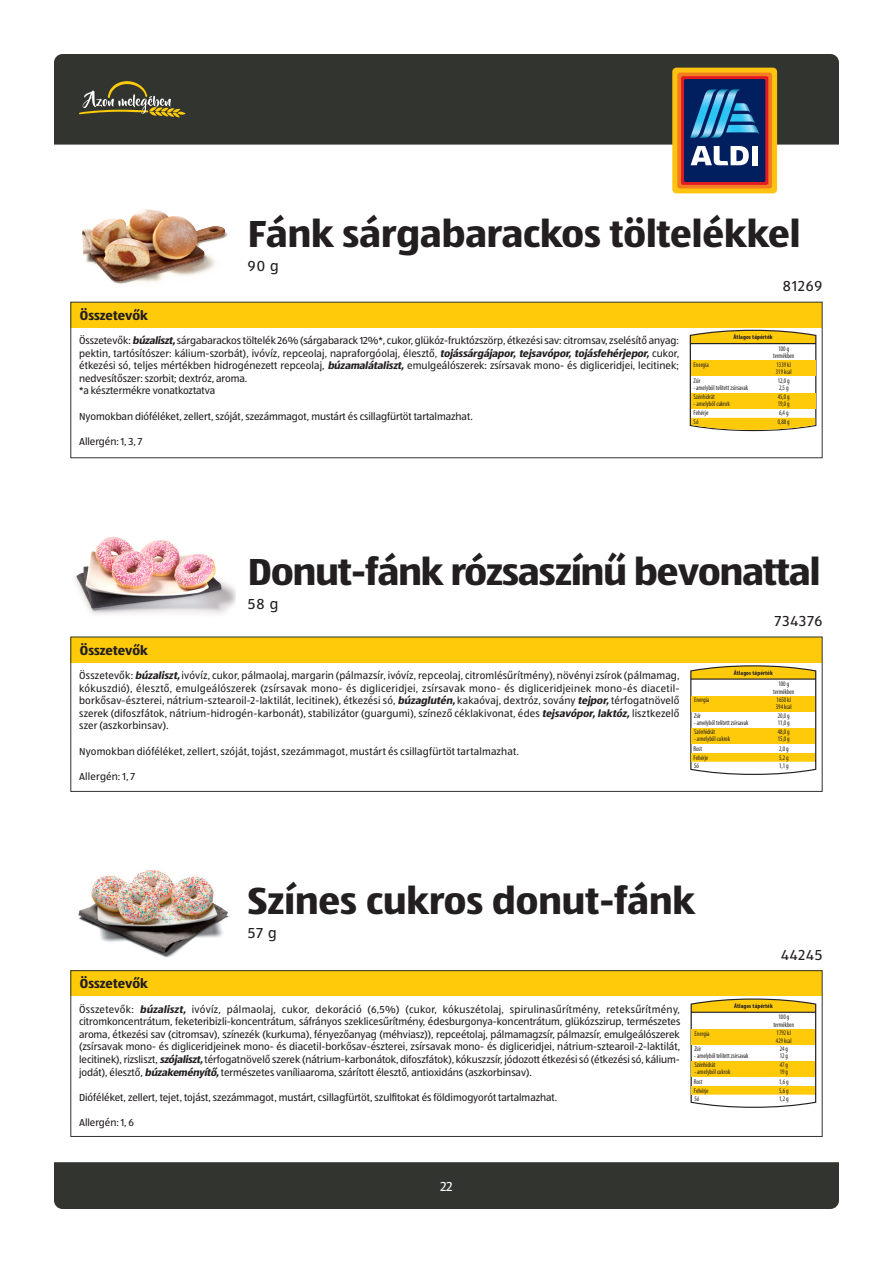
<style>
.page{position:relative;width:893px;height:1263px;background:#fff}
.page>*{position:absolute;margin:0;border:0;box-sizing:border-box;transform-origin:0 0}
.t1{font:700 39px "ALDISUEDOT";color:#231f20}
.t2{font:700 39px "ALDISUEDOT";letter-spacing:-.02em;color:#231f20}
.cikkszam{font:15px "ALDISUEDOT";letter-spacing:.07em;color:#231f20}
.t3{font:700 13.5px "ALDISUEDOT";color:#231f20}
.t4{font:13.5px "ALDISUEDOT";color:#fff}
.Default{font:10.5px/12.6px "ALDISUEDOT";letter-spacing:-.005em;color:#231f20;text-align:justify}
.Default-2{font:10.5px "ALDISUEDOT";letter-spacing:.015em;color:#231f20}
.t5{font:condensed 7.05px/7.1px "Myriad Pro";color:#231f20;scale:.9 1}
.t6{font:condensed 7.05px/9px "Myriad Pro";color:#231f20;scale:.92 1}
.t7{font:condensed 7.05px/9px "Myriad Pro";color:#231f20;scale:.94 1}
.t8{font:condensed 6.9px/7.1px "Myriad Pro";color:#231f20;scale:.9 1}
.t9{font:condensed 6.9px/8.6px "Myriad Pro";color:#231f20;scale:.94 1}
.t10{font:condensed 6.9px/8.9px "Myriad Pro";color:#231f20;scale:.92 1}
.t11{font:700 condensed 6.3px "Myriad Pro";letter-spacing:.01em;color:#231f20;scale:1.05 1}
.t12{font:700 condensed 6.15px "Myriad Pro";letter-spacing:.01em;color:#231f20;scale:1.05 1}
.s1{font-weight:700;font-style:italic}
</style>
<div class="page">
<div style="left:54px;top:1162px;width:785px;height:47px;background:#31342f"></div>
<div style="left:54px;top:54px;width:785px;height:91px;background:#31342f"></div>
<div style="left:672px;top:68px;width:105px;height:125px;background:#fec210;border-radius:4px"></div>
<div style="left:677px;top:73px;width:95px;height:115px;background:#f47d21;border-radius:3px"></div>
<div style="left:681px;top:76px;width:87px;height:109px;background:#e21a21;border-radius:2px"></div>
<div style="left:684px;top:79px;width:81px;height:103px;background:#011e5f;border-radius:2px"></div>
<div style="left:752px;top:146px;width:6px;height:19px;background:#fff"></div>
<svg style="left:691px;top:146px;width:58px;height:19px"></svg>
<svg style="left:690px;top:89px;width:69px;height:49px"></svg>
<svg style="left:79px;top:81px;width:107px;height:37px;background:#5b573e"></svg>
<div style="left:71px;top:302px;width:751px;height:25px;background:#feca0a"></div>
<div style="left:71px;top:302px;width:751px;height:156px;border:1px solid #31342f"></div>
<svg style="left:690px;top:330px;width:126px;height:101px"></svg>
<img style="left:82px;top:209px;width:146px;height:75px">
<div style="left:71px;top:970px;width:751px;height:26px;background:#feca0a"></div>
<div style="left:71px;top:970px;width:751px;height:167px;border:1px solid #31342f"></div>
<img style="left:78px;top:870px;width:151px;height:88px">
<img style="left:121px;top:870px;width:32px;height:14px">
<svg style="left:691px;top:998px;width:125px;height:110px"></svg>
<div style="left:71px;top:637px;width:751px;height:25px;background:#feca0a"></div>
<div style="left:71px;top:637px;width:751px;height:155px;border:1px solid #31342f"></div>
<svg style="left:690px;top:665px;width:126px;height:110px"></svg>
<img style="left:75px;top:537px;width:161px;height:78px">
<p class="t1" style="left:248px;top:207px;width:554px">Fánk sárgabarackos töltelékkel</p>
<p class="cikkszam" style="left:248px;top:256px;width:32px">90 g</p>
<p class="t3" style="left:80px;top:306px;width:70px">Összetevők</p>
<p class="Default" style="left:79px;top:334px;width:601px">Összetevők: <span class="s1">búzaliszt,</span>sárgabarackos töltelék 26% (sárgabarack 12%*, cukor, glükóz-fruktózszörp, étkezési sav: citromsav, zselésítő anyag: pektin, tartósítószer: kálium-szorbát), ivóvíz, repceolaj, napraforgóolaj, élesztő, <span class="s1">tojássárgájapor, tejsavópor, tojásfehérjepor,</span> cukor, étkezési só, teljes mértékben hidrogénezett repceolaj, <span class="s1">búzamalátaliszt,</span> emulgeálószerek: zsírsavak mono- és digliceridjei, lecitinek; nedvesítőszer: szorbit; dextróz, aroma.</p>
<p class="Default" style="left:79px;top:384px;width:138px">*a késztermékre vonatkoztatva</p>
<p class="Default" style="left:79px;top:409px;width:395px">Nyomokban dióféléket, zellert, szóját, szezámmagot, mustárt és csillagfürtöt tartalmazhat.</p>
<p class="Default" style="left:79px;top:435px;width:65px">Allergén: 1, 3, 7</p>
<p class="cikkszam" style="left:783px;top:276px;width:41px">81269</p>
<p class="t11" style="left:733px;top:333px;width:39px">Átlagos tápérték</p>
<p class="t7" style="left:694px;top:360px;width:18px">Energia</p>
<p class="t7" style="left:694px;top:376px;width:9px">Zsír</p>
<p class="t6" style="left:693px;top:383px;width:61px">- amelyből telített zsírsavak<br>Szénhidrát</p>
<p class="t7" style="left:694px;top:399px;width:40px">- amelyből cukrok<br>Fehérje<br>Só</p>
<p class="t5" style="left:773px;top:345px;width:25px;text-align:center">100 g termékben</p>
<p class="t5" style="left:776px;top:361px;width:19px;line-height:6.6px">1339 kJ<br>319 kcal</p>
<p class="t5" style="left:778px;top:377px;width:15px">12,0 g<br>2,5 g</p>
<p class="t5" style="left:778px;top:393px;width:15px">45,0 g<br>19,0 g</p>
<p class="t5" style="left:778px;top:418px;width:15px">0,88 g</p>
<p class="t5" style="left:779px;top:409px;width:12px">6,4 g</p>
<p class="t2" style="left:248px;top:545px;width:574px">Donut-fánk rózsaszínű bevonattal</p>
<p class="cikkszam" style="left:248px;top:594px;width:32px">58 g</p>
<p class="t3" style="left:80px;top:641px;width:70px">Összetevők</p>
<p class="Default" style="left:79px;top:669px;width:602px">Összetevők: <span class="s1">búzaliszt,</span>ivóvíz, cukor, pálmaolaj, margarin (pálmazsír, ivóvíz, repceolaj, citromlésűrítmény), növényi zsírok (pálmamag, kókuszdió), élesztő, emulgeálószerek (zsírsavak mono- és digliceridjei, zsírsavak mono- és digliceridjeinek mono-és diacetil&shy;borkősav-észterei, nátrium-sztearoil-2-laktilát, lecitinek), étkezési só, <span class="s1">búzaglutén,</span>kakaóvaj, dextróz, sovány <span class="s1">tejpor,</span>térfogatnövelő szerek (difoszfátok, nátrium-hidrogén-karbonát), stabilizátor (guargumi), színező céklakivonat, édes <span class="s1">tejsavópor,laktóz,</span>lisztkezelő szer (aszkorbinsav).</p>
<p class="Default-2" style="left:79px;top:744px;width:441px">Nyomokban dióféléket, zellert, szóját, tojást, szezámmagot, mustárt és csillagfürtöt tartalmazhat.</p>
<p class="Default" style="left:79px;top:769px;width:58px">Allergén: 1, 7</p>
<p class="cikkszam" style="left:775px;top:611px;width:49px">734376</p>
<p class="t12" style="left:734px;top:669px;width:38px">Átlagos tápérték</p>
<p class="t8" style="left:773px;top:680px;width:25px;line-height:7.5px;text-align:center">100 g termékben</p>
<p class="t8" style="left:776px;top:696px;width:19px">1650 kJ<br>394 kcal</p>
<p class="t8" style="left:778px;top:712px;width:15px">20,0 g<br>11,0 g</p>
<p class="t8" style="left:778px;top:728px;width:15px">48,0 g<br>15,0 g</p>
<p class="t8" style="left:779px;top:762px;width:12px">1,1 g</p>
<p class="t9" style="left:694px;top:696px;width:18px">Energia</p>
<p class="t9" style="left:694px;top:712px;width:9px">Zsír</p>
<p class="t10" style="left:694px;top:718px;width:61px">- amelyből telített zsírsavak<br>Szénhidrát</p>
<p class="t9" style="left:694px;top:735px;width:40px">- amelyből cukrok</p>
<p class="t9" style="left:693px;top:753px;width:17px">Fehérje<br>Só</p>
<p class="t9" style="left:693px;top:744px;width:11px">Rost</p>
<p class="t8" style="left:779px;top:745px;width:12px">2,0 g</p>
<p class="t8" style="left:779px;top:754px;width:12px">5,2 g</p>
<p class="t3" style="left:80px;top:975px;width:70px">Összetevők</p>
<p class="t1" style="left:248px;top:875px;width:449px">Színes cukros donut-fánk</p>
<p class="cikkszam" style="left:248px;top:923px;width:30px">57 g</p>
<p class="cikkszam" style="left:781px;top:945px;width:43px">44245</p>
<p class="Default" style="left:79px;top:1002px;width:603px">Összetevők: <span class="s1">búzaliszt,</span> ivóvíz, pálmaolaj, cukor, dekoráció (6,5%) (cukor, kókuszétolaj, spirulinasűrítmény, reteksűrítmény, citromkoncentrátum, feketeribizli-koncentrátum, sáfrányos szeklicesűrítmény, édesburgonya-koncentrátum, glükózszirup, természetes aroma, étkezési sav (citromsav), színezék (kurkuma), fényezőanyag (méhviasz)), repceétolaj, pálmamagzsír, pálmazsír, emulgeálószerek (zsírsavak mono- és digliceridjeinek mono- és diacetil-borkősav-észterei, zsírsavak mono- és digliceridjei, nátrium-sztearoil-2-laktilát, lecitinek), rizsliszt, <span class="s1">szójaliszt,</span>térfogatnövelő szerek (nátrium-karbonátok, difoszfátok), kókuszzsír, jódozott étkezési só (étkezési só, kálium&shy;jodát), élesztő, <span class="s1">búzakeményítő,</span>természetes vaníliaaroma, szárított élesztő, antioxidáns (aszkorbinsav).</p>
<p class="Default" style="left:79px;top:1090px;width:480px">Dióféléket, zellert, tejet, tojást, szezámmagot, mustárt, csillagfürtöt, szulfitokat és földimogyorót tartalmazhat.</p>
<p class="Default" style="left:79px;top:1116px;width:57px">Allergén: 1, 6</p>
<p class="t12" style="left:734px;top:1002px;width:38px">Átlagos tápérték</p>
<p class="t8" style="left:773px;top:1013px;width:25px;line-height:7.5px;text-align:center">100 g termékben</p>
<p class="t8" style="left:776px;top:1029px;width:19px">1792 kJ<br>429 kcal</p>
<p class="t8" style="left:780px;top:1045px;width:11px">24 g<br>12 g</p>
<p class="t8" style="left:780px;top:1061px;width:11px">47 g<br>19 g</p>
<p class="t8" style="left:779px;top:1095px;width:12px">1,2 g</p>
<p class="t9" style="left:694px;top:1029px;width:18px">Energia</p>
<p class="t9" style="left:694px;top:1045px;width:9px">Zsír</p>
<p class="t10" style="left:694px;top:1052px;width:60px">- amelyből telített zsírsavak<br>Szénhidrát</p>
<p class="t9" style="left:694px;top:1068px;width:40px">- amelyből cukrok</p>
<p class="t9" style="left:694px;top:1086px;width:17px">Fehérje<br>Só</p>
<p class="t9" style="left:694px;top:1077px;width:11px">Rost</p>
<p class="t8" style="left:779px;top:1078px;width:12px">1,6 g</p>
<p class="t8" style="left:779px;top:1086px;width:12px">5,6 g</p>
<p class="t4" style="left:440px;top:1177px;width:14px">22</p>
</div>
